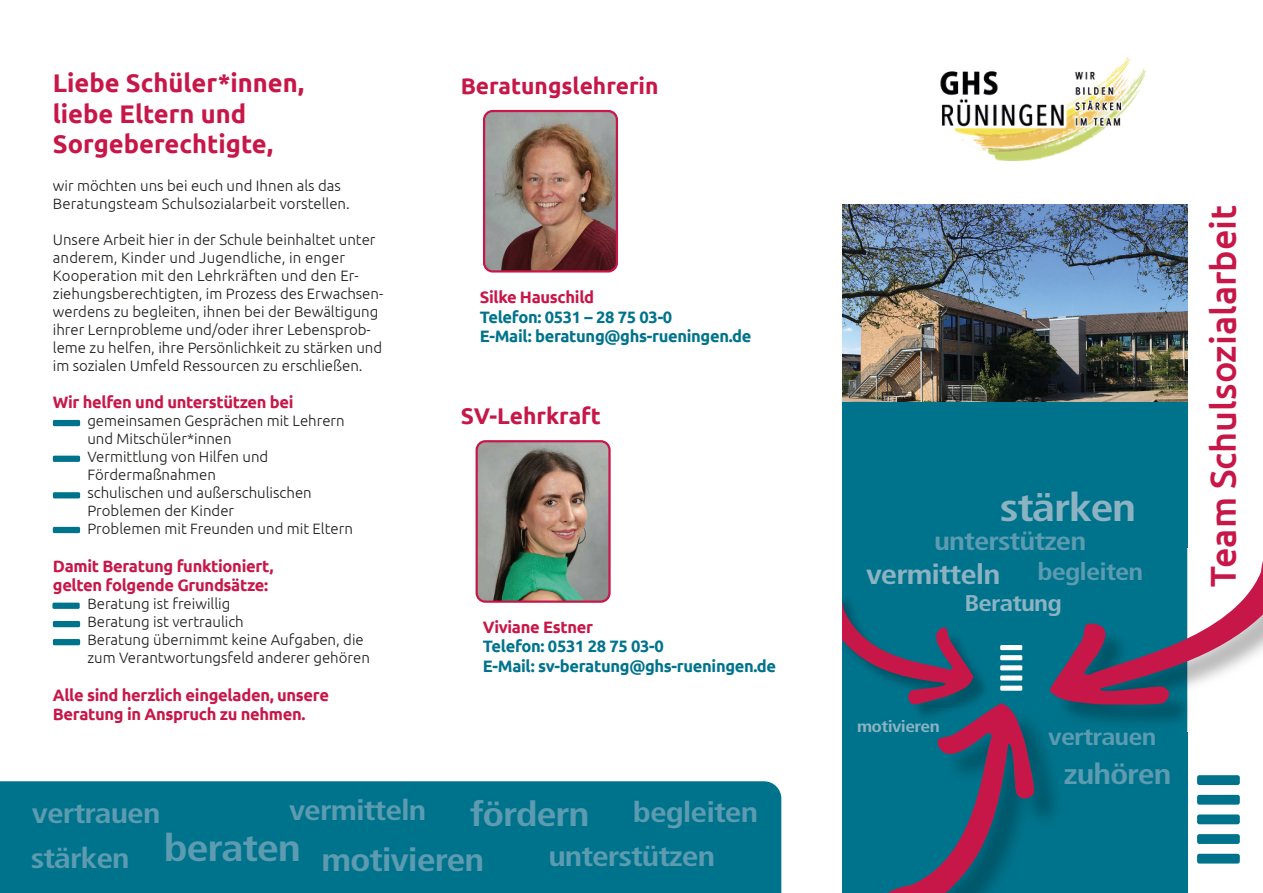
<style>
.page{position:relative;width:1263px;height:893px;background:#fff}
.page>*{position:absolute;margin:0;border:0;box-sizing:border-box;transform-origin:0 0}
.t1{font:700 condensed 39.15px "Frutiger LT Pro";letter-spacing:-.03em;color:#8db3c3;scale:1.18 1}
.t2{font:700 condensed 37.8px "Frutiger LT Pro";letter-spacing:-.03em;color:#5c9bb0;scale:1.18 1}
.t3{font:500 36px "Ubuntu";color:#c71748}
.t4{font:700 condensed 34.35px "Frutiger LT Pro";letter-spacing:-.03em;color:#5c9bb0;scale:1.18 1}
.t5{font:700 condensed 32.25px "Frutiger LT Pro";letter-spacing:-.03em;color:#5c9bb0;scale:1.18 1}
.t6{font:700 condensed 28.8px "Frutiger LT Pro";letter-spacing:-.03em;color:#5c9bb0;scale:1.18 1}
.t7{font:700 condensed 28.35px "Frutiger LT Pro";letter-spacing:-.03em;color:#5c9bb0;scale:1.18 1}
.t8{font:700 condensed 27.75px "Frutiger LT Pro";letter-spacing:-.03em;color:#8db3c3;scale:1.18 1}
.t9{font:700 condensed 25.95px "Frutiger LT Pro";letter-spacing:-.03em;color:#5c9bb0;scale:1.18 1}
.t10{font:700 25.5px/30.6px "Ubuntu";color:#c71748}
.t11{font:700 condensed 24px "Frutiger LT Pro";letter-spacing:-.03em;color:#5c9bb0;scale:1.18 1}
.t12{font:700 condensed 23.85px "Frutiger LT Pro";letter-spacing:-.03em;color:#5c9bb0;scale:1.18 1}
.t13{font:700 condensed 22.8px "Frutiger LT Pro";letter-spacing:-.03em;color:#8db3c3;scale:1.18 1}
.t14{font:700 22.65px "Ubuntu";color:#c71748}
.t15{font:700 16.5px/19.5px "Ubuntu";letter-spacing:-.02em;color:#c71748}
.t16{font:700 16.5px/19.5px "Ubuntu";letter-spacing:-.02em;color:#00738c}
.t17{font:700 condensed 16.35px "Frutiger LT Pro";letter-spacing:-.03em;color:#8db3c3;scale:1.18 1}
.t18{font:300 15px/18px "Ubuntu";color:#1d1d1b}
</style>
<div class="page">
<div style="left:842px;top:204px;width:345px;height:689px;background:#00738c"></div>
<div style="left:1197px;top:775px;width:43px;height:10px;background:#00738c;border-radius:2px"></div>
<div style="left:1197px;top:795px;width:43px;height:10px;background:#00738c;border-radius:2px"></div>
<div style="left:1197px;top:814px;width:43px;height:10px;background:#00738c;border-radius:2px"></div>
<div style="left:1197px;top:834px;width:43px;height:10px;background:#00738c;border-radius:2px"></div>
<div style="left:1197px;top:854px;width:43px;height:10px;background:#00738c;border-radius:2px"></div>
<svg style="left:1049px;top:544px;width:214px;height:161px"></svg>
<svg style="left:842px;top:599px;width:194px;height:294px"></svg>
<div style="left:1000px;top:645px;width:22px;height:5px;background:#fff"></div>
<div style="left:1000px;top:655px;width:22px;height:5px;background:#fff"></div>
<div style="left:1000px;top:665px;width:22px;height:5px;background:#fff"></div>
<div style="left:1000px;top:675px;width:22px;height:5px;background:#fff"></div>
<div style="left:1000px;top:686px;width:22px;height:5px;background:#fff"></div>
<img style="left:842px;top:204px;width:345px;height:197px">
<img style="left:940px;top:57px;width:205px;height:104px">
<div style="left:53px;top:420px;width:27px;height:6px;background:#00738c"></div>
<div style="left:53px;top:456px;width:27px;height:6px;background:#00738c"></div>
<div style="left:53px;top:492px;width:27px;height:6px;background:#00738c"></div>
<div style="left:53px;top:527px;width:27px;height:6px;background:#00738c"></div>
<div style="left:52px;top:603px;width:28px;height:6px;background:#00738c"></div>
<div style="left:53px;top:621px;width:27px;height:6px;background:#00738c"></div>
<div style="left:53px;top:639px;width:27px;height:6px;background:#00738c"></div>
<img style="left:486px;top:113px;width:129px;height:157px">
<div style="left:483px;top:110px;width:135px;height:163px;border:2px solid #c71748;border-radius:9px"></div>
<img style="left:477px;top:441px;width:131px;height:160px">
<div style="left:476px;top:440px;width:135px;height:163px;border:2px solid #c71748;border-radius:9px"></div>
<div style="left:0;top:781px;width:781px;height:112px;background:#00738c"></div>
<h3 class="t10" style="left:53px;top:67px;width:253px">Liebe Schüler*innen, liebe Eltern und<br>Sorgeberechtigte,</h3>
<p class="t18" style="left:53px;top:176px;width:298px">wir möchten uns bei euch und Ihnen als das<br>Beratungsteam Schulsozialarbeit vorstellen.</p>
<p class="t18" style="left:53px;top:230px;width:332px">Unsere Arbeit hier in der Schule beinhaltet unter anderem, Kinder und Jugendliche, in enger Kooperation mit den Lehrkräften und den Er&shy;ziehungsberechtigten, im Prozess des Erwachsen&shy;werdens zu begleiten, ihnen bei der Bewältigung ihrer Lernprobleme und/oder ihrer Lebensprob&shy;leme zu helfen, ihre Persönlichkeit zu stärken und im sozialen Umfeld Ressourcen zu erschließen.</p>
<p class="t15" style="left:53px;top:392px;width:242px">Wir helfen und unterstützen bei</p>
<p class="t18" style="left:87px;top:412px;width:267px">gemeinsamen Gesprächen mit Lehrern und Mitschüler*innen<br>Vermittlung von Hilfen und<br>Fördermaßnahmen<br>schulischen und außerschulischen<br>Problemen der Kinder<br>Problemen mit Freunden und mit Eltern</p>
<p class="t15" style="left:53px;top:556px;width:222px">Damit Beratung funktioniert, gelten folgende Grundsätze:</p>
<p class="t18" style="left:87px;top:595px;width:284px">Beratung ist freiwillig<br>Beratung ist vertraulich<br>Beratung übernimmt keine Aufgaben, die zum Verantwortungsfeld anderer gehören</p>
<p class="t15" style="left:53px;top:685px;width:278px">Alle sind herzlich eingeladen, unsere<br>Beratung in Anspruch zu nehmen.</p>
<h3 class="t14" style="left:461px;top:72px;width:199px">Beratungslehrerin</h3>
<p class="t15" style="left:480px;top:287px;width:116px">Silke Hauschild</p>
<p class="t16" style="left:480px;top:307px;width:273px">Telefon: 0531 – 28 75 03-0<br>E-Mail: beratung@ghs-rueningen.de</p>
<h3 class="t14" style="left:461px;top:402px;width:142px">SV-Lehrkraft</h3>
<p class="t15" style="left:483px;top:617px;width:112px">Viviane Estner</p>
<p class="t16" style="left:483px;top:636px;width:295px">Telefon: 0531 28 75 03-0<br>E-Mail: sv-beratung@ghs-rueningen.de</p>
<h3 class="t7" style="left:289px;top:793px;width:118px">vermitteln</h3>
<h3 class="t5" style="left:322px;top:840px;width:140px">motivieren</h3>
<h3 class="t4" style="left:470px;top:793px;width:103px">fördern</h3>
<h3 class="t7" style="left:548px;top:839px;width:143px">unterstützen</h3>
<h3 class="t7" style="left:633px;top:795px;width:108px">begleiten</h3>
<h3 class="t7" style="left:32px;top:797px;width:110px">vertrauen</h3>
<h2 class="t2" style="left:164px;top:825px;width:118px">beraten</h2>
<h3 class="t7" style="left:31px;top:841px;width:85px">stärken</h3>
<h1 class="t1" style="left:1000px;top:484px;width:117px">stärken</h1>
<h3 class="t9" style="left:934px;top:525px;width:130px">unterstützen</h3>
<h3 class="t11" style="left:1037px;top:557px;width:91px">begleiten</h3>
<h3 class="t8" style="left:866px;top:557px;width:116px">vermitteln</h3>
<h3 class="t13" style="left:964px;top:590px;width:84px">Beratung</h3>
<h3 class="t3" style="left:1200px;top:587px;width:384px;rotate:-90deg">Team Schulsozialarbeit</h3>
<p class="t17" style="left:857px;top:716px;width:72px">motivieren</p>
<h3 class="t12" style="left:1048px;top:723px;width:93px">vertrauen</h3>
<h3 class="t6" style="left:1064px;top:757px;width:93px">zuhören</h3>
</div>
